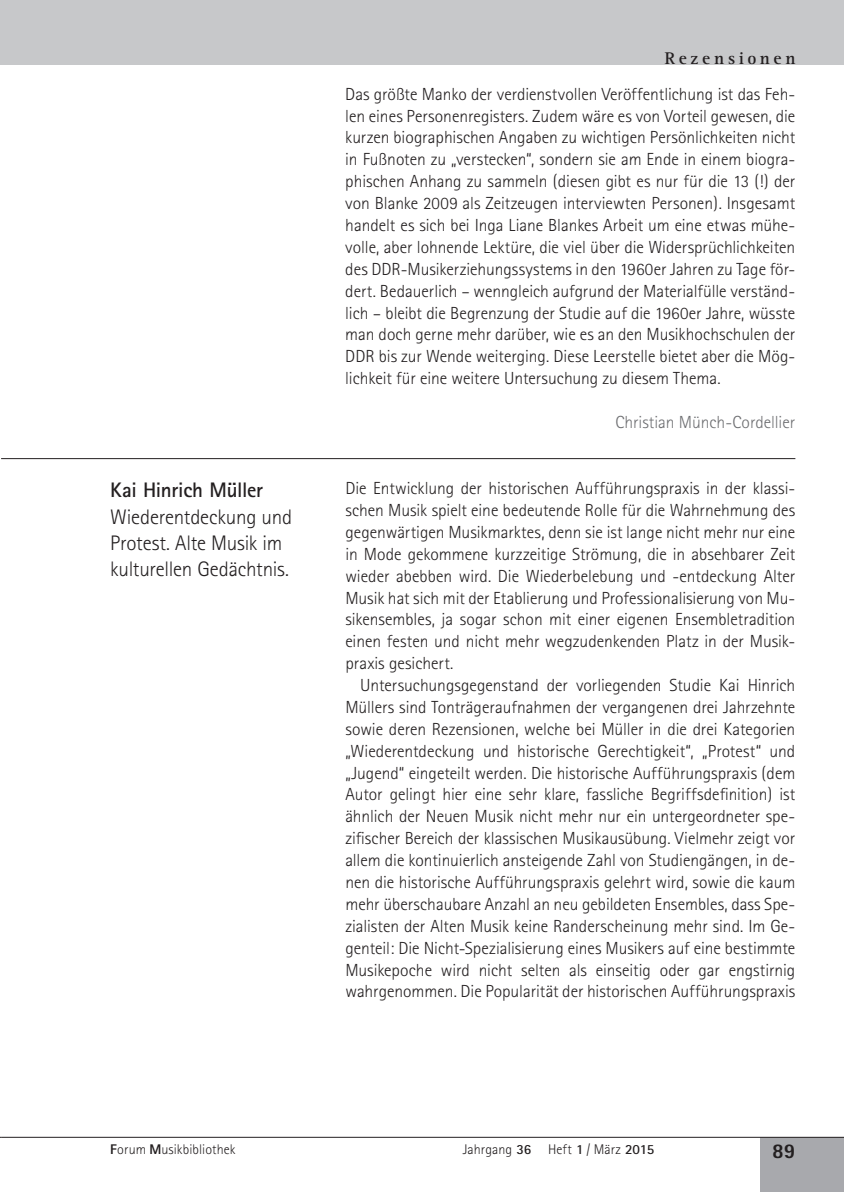
<style>
.page{position:relative;width:844px;height:1192px;background:#fff}
.page>*{position:absolute;margin:0;border:0;box-sizing:border-box;transform-origin:0 0}
.Überschrift__Rezensi{font:300 21px/26.2px "Rotis Sans Serif";letter-spacing:-.01em;color:#231f20}
.Überschrift__Rezensi-2{font:700 21px "Rotis Sans Serif";letter-spacing:-.015em;color:#231f20}
.t1{font:800 21px "Rotis Sans Serif";color:#231f20}
.Absatz_ohne_Einzug{font:300 17.5px/21.9px "Rotis Sans Serif";letter-spacing:-.005em;color:#231f20;text-align:justify}
.Absatz_mit_Einzug{font:300 17.5px/21.9px "Rotis Sans Serif";color:#231f20;text-align:justify}
.Autor_nach_Text{font:300 17.5px "Rotis Sans Serif";letter-spacing:-.005em;color:#6c6d70}
.t2{font:700 17.5px "Rotis Serif";letter-spacing:.205em;color:#231f20}
.t3{font:300 14px "Rotis Sans Serif";letter-spacing:.01em;color:#231f20}
.s1{font-weight:800}
.s2{font-weight:700}
</style>
<div class="page">
<div style="left:760px;top:1137px;width:83px;height:54px;background:#a8a9ad"></div>
<hr style="left:0;top:0;width:1px;height:64px;background:#c7c8ca">
<div style="left:1px;top:0;width:842px;height:64px;background:#c7c8ca"></div>
<hr style="left:1px;top:1136px;width:842px;height:1px;background:#231f20">
<hr style="left:1px;top:458px;width:794px;height:1px;background:#231f20">
<p class="t2" style="left:664px;top:48px;width:132px">Rezensionen</p>
<p class="Überschrift__Rezensi-2" style="left:110px;top:477px;width:154px">Kai Hinrich Müller</p>
<p class="Überschrift__Rezensi" style="left:110px;top:503px;width:183px">Wiederentdeckung und<br>Protest. Alte Musik im kulturellen Gedächtnis.</p>
<p class="Absatz_ohne_Einzug" style="left:345px;top:83px;width:451px">Das größte Manko der verdienstvollen Veröffentlichung ist das Feh&shy;len eines Personenregisters. Zudem wäre es von Vorteil gewesen, die kurzen biographischen Angaben zu wichtigen Persönlichkeiten nicht in Fußnoten zu „verstecken“, sondern sie am Ende in einem biogra&shy;phischen Anhang zu sammeln (diesen gibt es nur für die 13 (!) der von Blanke 2009 als Zeitzeugen interviewten Personen). Insgesamt handelt es sich bei Inga Liane Blankes Arbeit um eine etwas mühe&shy;volle, aber lohnende Lektüre, die viel über die Widersprüchlichkeiten des DDR-Musikerziehungssystems in den 1960er Jahren zu Tage för&shy;dert. Bedauerlich – wenngleich aufgrund der Materialfülle verständ&shy;lich – bleibt die Begrenzung der Studie auf die 1960er Jahre, wüsste man doch gerne mehr darüber, wie es an den Musikhochschulen der DDR bis zur Wende weiterging. Diese Leerstelle bietet aber die Mög&shy;lichkeit für eine weitere Untersuchung zu diesem Thema.</p>
<p class="Autor_nach_Text" style="left:615px;top:412px;width:181px">Christian Münch-Cordellier</p>
<p class="Absatz_ohne_Einzug" style="left:345px;top:477px;width:451px">Die Entwicklung der historischen Aufführungspraxis in der klassi&shy;schen Musik spielt eine bedeutende Rolle für die Wahrnehmung des gegenwärtigen Musikmarktes, denn sie ist lange nicht mehr nur eine in Mode gekommene kurzzeitige Strömung, die in absehbarer Zeit wieder abebben wird. Die Wiederbelebung und -entdeckung Alter Musik hat sich mit der Etablierung und Professionalisierung von Mu&shy;sikensembles, ja sogar schon mit einer eigenen Ensembletradition einen festen und nicht mehr wegzudenkenden Platz in der Musik&shy;praxis gesichert.</p>
<p class="Absatz_mit_Einzug" style="left:345px;top:674px;width:451px;text-indent:15px">Untersuchungsgegenstand der vorliegenden Studie Kai Hinrich Müllers sind Tonträgeraufnahmen der vergangenen drei Jahrzehnte sowie deren Rezensionen, welche bei Müller in die drei Kategorien „Wiederentdeckung und historische Gerechtigkeit“, „Protest“ und „Jugend“ eingeteilt werden. Die historische Aufführungspraxis (dem Autor gelingt hier eine sehr klare, fassliche Begriffsdefinition) ist ähnlich der Neuen Musik nicht mehr nur ein untergeordneter spe&shy;zifischer Bereich der klassischen Musikausübung. Vielmehr zeigt vor allem die kontinuierlich ansteigende Zahl von Studiengängen, in de&shy;nen die historische Aufführungspraxis gelehrt wird, sowie die kaum mehr überschaubare Anzahl an neu gebildeten Ensembles, dass Spe&shy;zialisten der Alten Musik keine Randerscheinung mehr sind. Im Ge&shy;genteil: Die Nicht-Spezialisierung eines Musikers auf eine bestimmte Musikepoche wird nicht selten als einseitig oder gar engstirnig wahrgenommen. Die Popularität der historischen Aufführungspraxis</p>
<p class="t3" style="left:110px;top:1140px;width:127px"><span class="s1">F</span>orum <span class="s1">M</span>usikbibliothek</p>
<p class="t3" style="left:462px;top:1140px;width:193px">Jahrgang <span class="s2">36</span> Heft <span class="s2">1</span> / März <span class="s2">2015</span></p>
<p class="t1" style="left:772px;top:1137px;width:25px">89</p>
</div>
